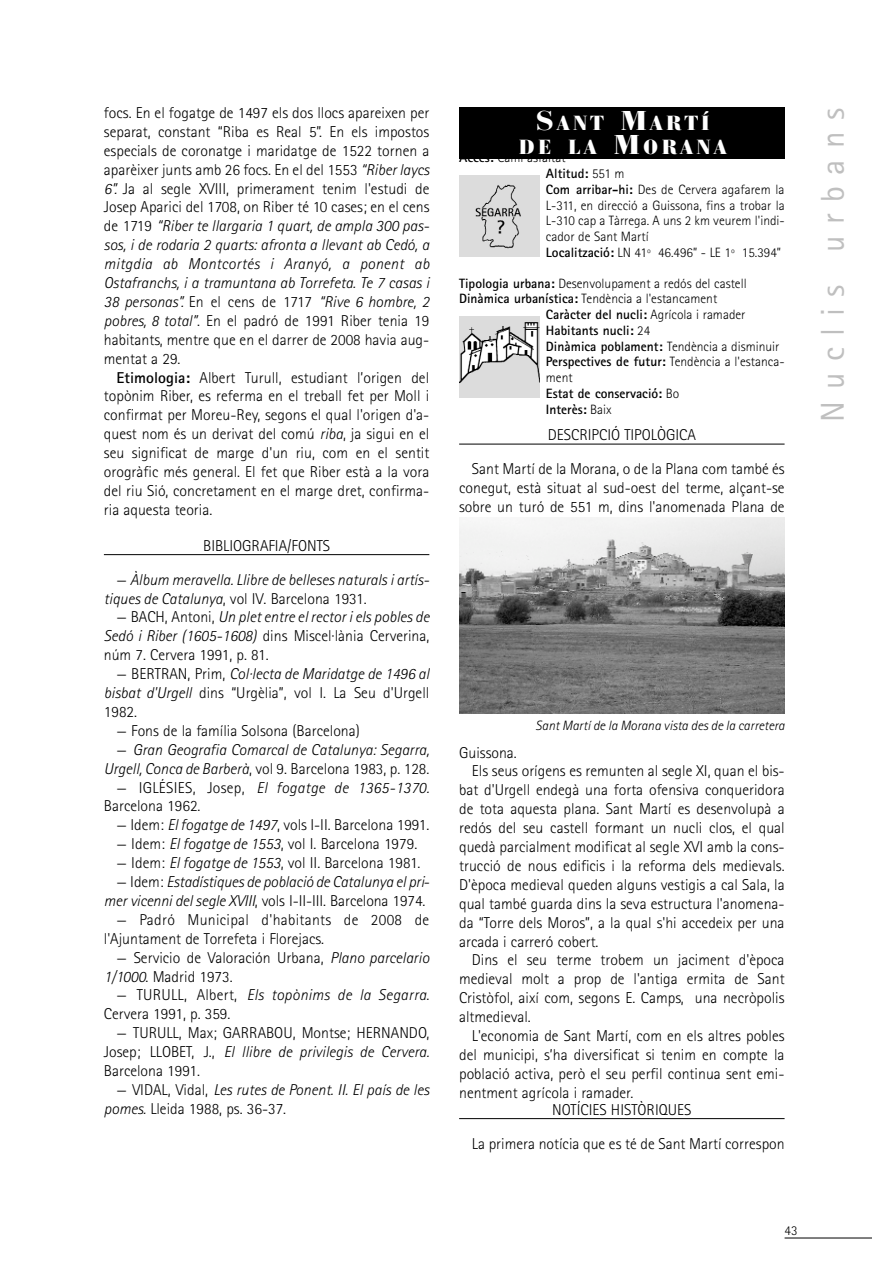
<style>
.page{position:relative;width:893px;height:1263px;background:#fff}
.page>*{position:absolute;margin:0;border:0;box-sizing:border-box;transform-origin:0 0}
.t1{font:33px "Rotis Sans Serif";letter-spacing:.35em;color:#bfbfbf}
.t2{font:900 condensed 20.25px/24px "Bauer Bodoni";letter-spacing:.14em;color:#fff;text-align:center;scale:1.3 1}
.t3{font:300 15.75px/18.9px "Rotis Sans Serif";color:#000}
.t4{font:italic 300 15.75px/18.9px "Rotis Sans Serif";color:#000}
.t5{font:300 13.5px/15.8px "Rotis Sans Serif";color:#000}
.t6{font:700 13.5px "Rotis Sans Serif";color:#000}
.t7{font:italic 300 13.5px "Rotis Sans Serif";color:#000}
.s1{font-style:italic}
.s2{font-weight:700}
.s3{font-style:normal}
.s4{font-size:27px}
.s5{font-weight:300}
</style>
<div class="page">
<svg style="left:784px;top:1238px;width:88px;height:1px"></svg>
<svg style="left:103px;top:554px;width:327px;height:1px"></svg>
<svg style="left:459px;top:444px;width:326px;height:1px"></svg>
<svg style="left:459px;top:1118px;width:326px;height:1px"></svg>
<div style="left:459px;top:107px;width:325px;height:52px;background:#000"></div>
<img style="left:459px;top:176px;width:81px;height:81px">
<img style="left:459px;top:317px;width:81px;height:80px">
<img style="left:459px;top:518px;width:325px;height:196px">
<p class="t3" style="left:104px;top:105px;width:327px;text-align:justify">focs. En el fogatge de 1497 els dos llocs apareixen per separat, constant “Riba es Real 5”. En els impostos especials de coronatge i maridatge de 1522 tornen a aparèixer junts amb 26 focs. En el del 1553 <span class="s1">“Riber laycs 6”.</span> Ja al segle XVIII, primerament tenim l'estudi de Josep Aparici del 1708, on Riber té 10 cases; en el cens de 1719 <span class="s1">“Riber te llargaria 1 quart, de ampla 300 pas&shy;sos, i de rodaria 2 quarts: afronta a llevant ab Cedó, a mitgdia ab Montcortés i Aranyó, a ponent ab Ostafranchs, i a tramuntana ab Torrefeta. Te 7 casas i 38 personas”.</span> En el cens de 1717 <span class="s1">“Rive 6 hombre, 2 pobres, 8 total”</span>. En el padró de 1991 Riber tenia 19 habitants, mentre que en el darrer de 2008 havia aug&shy;mentat a 29.</p>
<p class="t3" style="left:104px;top:369px;width:327px;text-align:justify;text-indent:13px"><span class="s2">Etimologia:</span> Albert Turull, estudiant l’origen del topònim Riber, es referma en el treball fet per Moll i confirmat per Moreu-Rey, segons el qual l'origen d'a&shy;quest nom és un derivat del comú <span class="s1">riba</span>, ja sigui en el seu significat de marge d'un riu, com en el sentit orogràfic més general. El fet que Riber està a la vora del riu Sió, concretament en el marge dret, confirma&shy;ria aquesta teoria.</p>
<p class="t3" style="left:203px;top:538px;width:128px">BIBLIOGRAFIA/FONTS</p>
<p class="t4" style="left:104px;top:571px;width:327px;text-indent:13px"><span class="s3">—</span> Àlbum meravella. Llibre de belleses naturals i artís&shy;tiques de Catalunya<span class="s3">, vol IV. Barcelona 1931.</span></p>
<p class="t3" style="left:104px;top:609px;width:327px;text-align:justify;text-indent:13px">— BACH, Antoni, <span class="s1">Un plet entre el rector i els pobles de Sedó i Riber (1605-1608)</span> dins Miscel·lània Cerverina, núm 7. Cervera 1991, p. 81.</p>
<p class="t3" style="left:104px;top:666px;width:327px;text-align:justify;text-indent:13px">— BERTRAN, Prim, <span class="s1">Col·lecta de Maridatge de 1496 al bisbat d'Urgell</span> dins “Urgèlia”, vol I. La Seu d'Urgell 1982.</p>
<p class="t3" style="left:117px;top:723px;width:245px">— Fons de la família Solsona (Barcelona)</p>
<p class="t4" style="left:104px;top:742px;width:327px;text-align:right"><span class="s3">—</span> Gran Geografia Comarcal de Catalunya: Segarra,<br>Urgell, Conca de Barberà<span class="s3">, vol 9. Barcelona 1983, p. 128.</span></p>
<p class="t3" style="left:104px;top:779px;width:327px;text-indent:13px">— IGLÉSIES, Josep, <span class="s1">El fogatge de 1365-1370.<br></span>Barcelona 1962.</p>
<p class="t3" style="left:117px;top:817px;width:314px">— Idem: <span class="s1">El fogatge de 1497</span>, vols I-II. Barcelona 1991.</p>
<p class="t3" style="left:117px;top:836px;width:302px">— Idem: <span class="s1">El fogatge de 1553</span>, vol I. Barcelona 1979.</p>
<p class="t3" style="left:117px;top:855px;width:305px">— Idem: <span class="s1">El fogatge de 1553</span>, vol II. Barcelona 1981.</p>
<p class="t4" style="left:104px;top:874px;width:327px;text-align:right"><span class="s3">— Idem:</span> Estadístiques de població de Catalunya el pri&shy;mer vicenni del segle XVIII<span class="s3">, vols I-II-III. Barcelona 1974.</span></p>
<p class="t3" style="left:104px;top:912px;width:327px;text-indent:13px">— Padró Municipal d'habitants de 2008 de l'Ajuntament de Torrefeta i Florejacs.</p>
<p class="t3" style="left:104px;top:949px;width:327px;text-indent:13px">— Servicio de Valoración Urbana, <span class="s1">Plano parcelario<br>1/1000</span>. Madrid 1973.</p>
<p class="t3" style="left:104px;top:987px;width:327px;text-indent:13px">— TURULL, Albert, <span class="s1">Els topònims de la Segarra</span>.<br>Cervera 1991, p. 359.</p>
<p class="t3" style="left:104px;top:1025px;width:327px;text-align:justify;text-indent:13px">— TURULL, Max; GARRABOU, Montse; HERNANDO, Josep; LLOBET, J., <span class="s1">El llibre de privilegis de Cervera.<br></span>Barcelona 1991.</p>
<p class="t4" style="left:104px;top:1082px;width:327px;text-indent:13px"><span class="s3">— VIDAL, Vidal,</span> Les rutes de Ponent. II. El país de les pomes. <span class="s3">Lleida 1988, ps. 36-37.</span></p>
<p class="t2" style="left:519px;top:113px;width:161px"><span class="s4">S</span>ANT <span class="s4">M</span>ARTÍ<br>DE LA <span class="s4">M</span>ORANA</p>
<p class="t5" style="left:546px;top:151px;width:240px;text-indent:-87px"><span class="s2">Accés:</span> Camí asfaltat<br><span class="s2">Altitud:</span> 551 m<br><span class="s2">Com arribar-hi:</span> Des de Cervera agafarem la<br>L-311, en direcció a Guissona, fins a trobar la<br>L-310 cap a Tàrrega. A uns 2 km veurem l'indi&shy;cador de Sant Martí<br><span class="s2">Localització:</span> LN 41º 46.496” - LE 1º 15.394”</p>
<p class="t5" style="left:459px;top:276px;width:289px"><span class="s2">Tipologia urbana:</span> Desenvolupament a redós del castell</p>
<p class="t5" style="left:459px;top:292px;width:260px"><span class="s2">Dinàmica urbanística:</span> Tendència a l'estancament</p>
<p class="t6" style="left:546px;top:310px;width:201px">Caràcter del nucli: <span class="s5">Agrícola i ramader</span></p>
<p class="t6" style="left:546px;top:325px;width:106px">Habitants nucli: <span class="s5">24</span></p>
<p class="t5" style="left:546px;top:339px;width:235px"><span class="s2">Dinàmica poblament:</span> Tendència a disminuir</p>
<p class="t6" style="left:546px;top:357px;width:240px">Perspectives de futur: <span class="s5">Tendència a l'estanca-</span></p>
<p class="t5" style="left:546px;top:371px;width:28px">ment</p>
<p class="t6" style="left:546px;top:388px;width:135px">Estat de conservació: <span class="s5">Bo</span></p>
<p class="t6" style="left:546px;top:404px;width:67px">Interès: <span class="s5">Baix</span></p>
<p class="t3" style="left:472px;top:420px;width:314px;line-height:33.6px;text-indent:76px">DESCRIPCIÓ TIPOLÒGICA<br>Sant Martí de la Morana, o de la Plana com també és</p>
<p class="t3" style="left:459px;top:480px;width:327px">conegut, està situat al sud-oest del terme, alçant-se sobre un turó de 551 m, dins l'anomenada Plana de</p>
<p class="t7" style="left:535px;top:720px;width:250px">Sant Martí de la Morana vista des de la carretera</p>
<p class="t3" style="left:459px;top:744px;width:59px">Guissona.</p>
<p class="t3" style="left:472px;top:763px;width:314px">Els seus orígens es remunten al segle XI, quan el bis-</p>
<p class="t3" style="left:459px;top:782px;width:327px">bat d'Urgell endegà una forta ofensiva conqueridora</p>
<p class="t3" style="left:459px;top:801px;width:327px">de tota aquesta plana. Sant Martí es desenvolupà a</p>
<p class="t3" style="left:459px;top:820px;width:327px">redós del seu castell formant un nucli clos, el qual</p>
<p class="t3" style="left:459px;top:839px;width:327px">quedà parcialment modificat al segle XVI amb la cons-</p>
<p class="t3" style="left:459px;top:858px;width:327px">trucció de nous edificis i la reforma dels medievals.</p>
<p class="t3" style="left:459px;top:877px;width:327px">D'època medieval queden alguns vestigis a cal Sala, la</p>
<p class="t3" style="left:459px;top:896px;width:327px">qual també guarda dins la seva estructura l'anomena-</p>
<p class="t3" style="left:459px;top:914px;width:327px">da “Torre dels Moros”, a la qual s'hi accedeix per una</p>
<p class="t3" style="left:459px;top:933px;width:141px">arcada i carreró cobert.</p>
<p class="t3" style="left:472px;top:952px;width:314px">Dins el seu terme trobem un jaciment d'època</p>
<p class="t3" style="left:459px;top:971px;width:327px">medieval molt a prop de l'antiga ermita de Sant</p>
<p class="t3" style="left:459px;top:990px;width:327px">Cristòfol, així com, segons E. Camps, una necròpolis</p>
<p class="t3" style="left:459px;top:1009px;width:73px">altmedieval.</p>
<p class="t3" style="left:472px;top:1028px;width:314px">L'economia de Sant Martí, com en els altres pobles</p>
<p class="t3" style="left:459px;top:1047px;width:327px">del municipi, s’ha diversificat si tenim en compte la</p>
<p class="t3" style="left:459px;top:1066px;width:327px">població activa, però el seu perfil continua sent emi-</p>
<p class="t3" style="left:459px;top:1085px;width:176px">nentment agrícola i ramader.</p>
<p class="t3" style="left:472px;top:1094px;width:314px;line-height:33.6px;text-indent:80px">NOTÍCIES HISTÒRIQUES<br>La primera notícia que es té de Sant Martí correspon</p>
<h1 class="t1" style="left:821px;top:422px;width:316px;rotate:-90deg">Nuclis urbans</h1>
<p class="t5" style="left:784px;top:1224px;width:14px">43</p>
</div>
